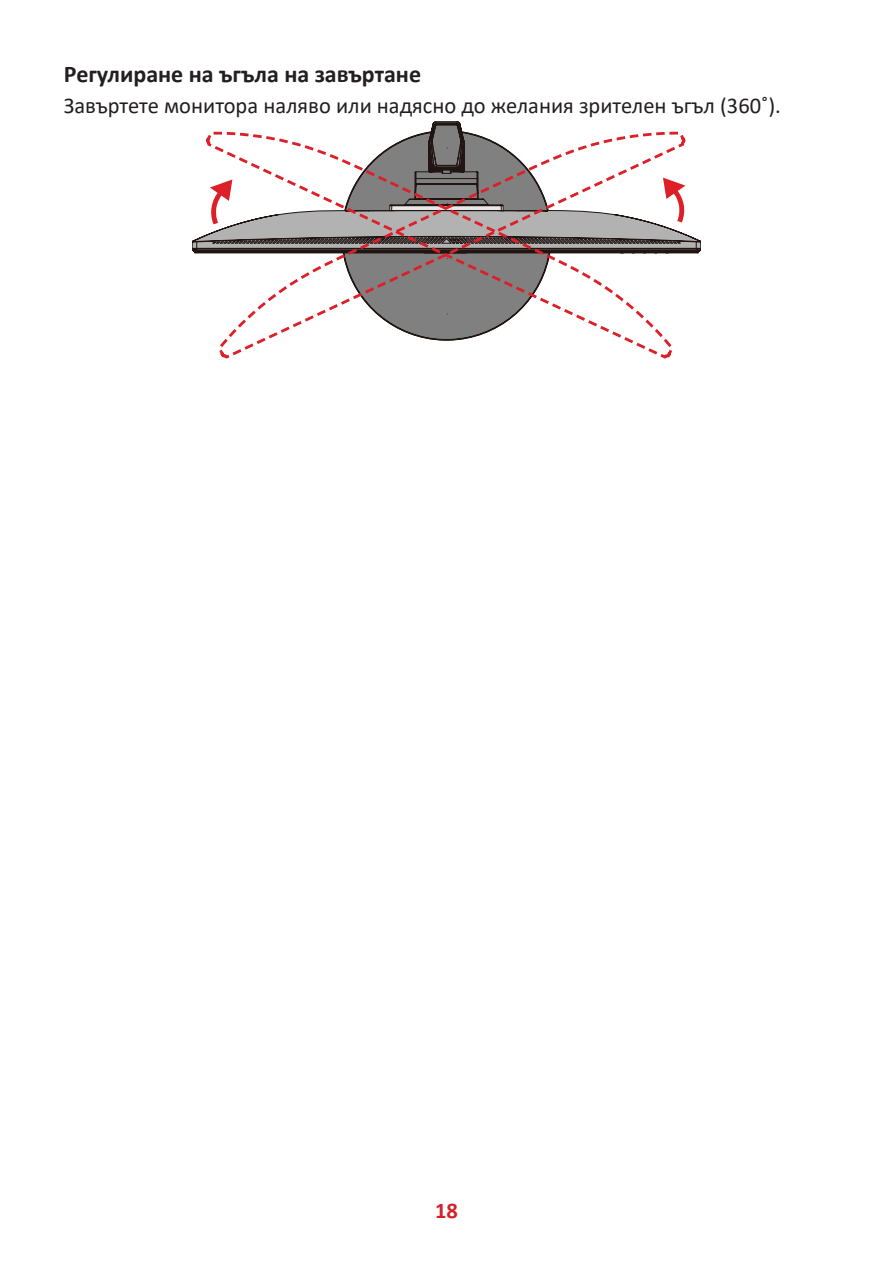
<style>
.page{position:relative;width:893px;height:1263px;background:#fff}
.page>*{position:absolute;margin:0;border:0;box-sizing:border-box;transform-origin:0 0}
.t1{font:700 24px "Calibri";color:#231f20}
.t2{font:22.5px "Calibri";color:#231f20}
.t3{font:700 22.5px "Calibri";color:#d1232a}
</style>
<div class="page">
<svg style="left:192px;top:122px;width:509px;height:132px"></svg>
<svg style="left:675px;top:132px;width:12px;height:18px"></svg>
<svg style="left:204px;top:132px;width:7px;height:17px"></svg>
<svg style="left:211px;top:130px;width:463px;height:217px"></svg>
<svg style="left:660px;top:349px;width:12px;height:10px"></svg>
<svg style="left:209px;top:143px;width:451px;height:214px"></svg>
<p class="t1" style="left:64px;top:57px;width:359px">Регулиране на ъгъла на завъртане</p>
<p class="t2" style="left:64px;top:90px;width:719px">Завъртете монитора наляво или надясно до желания зрителен ъгъл (360˚).</p>
<p class="t3" style="left:435px;top:1194px;width:24px">18</p>
</div>
